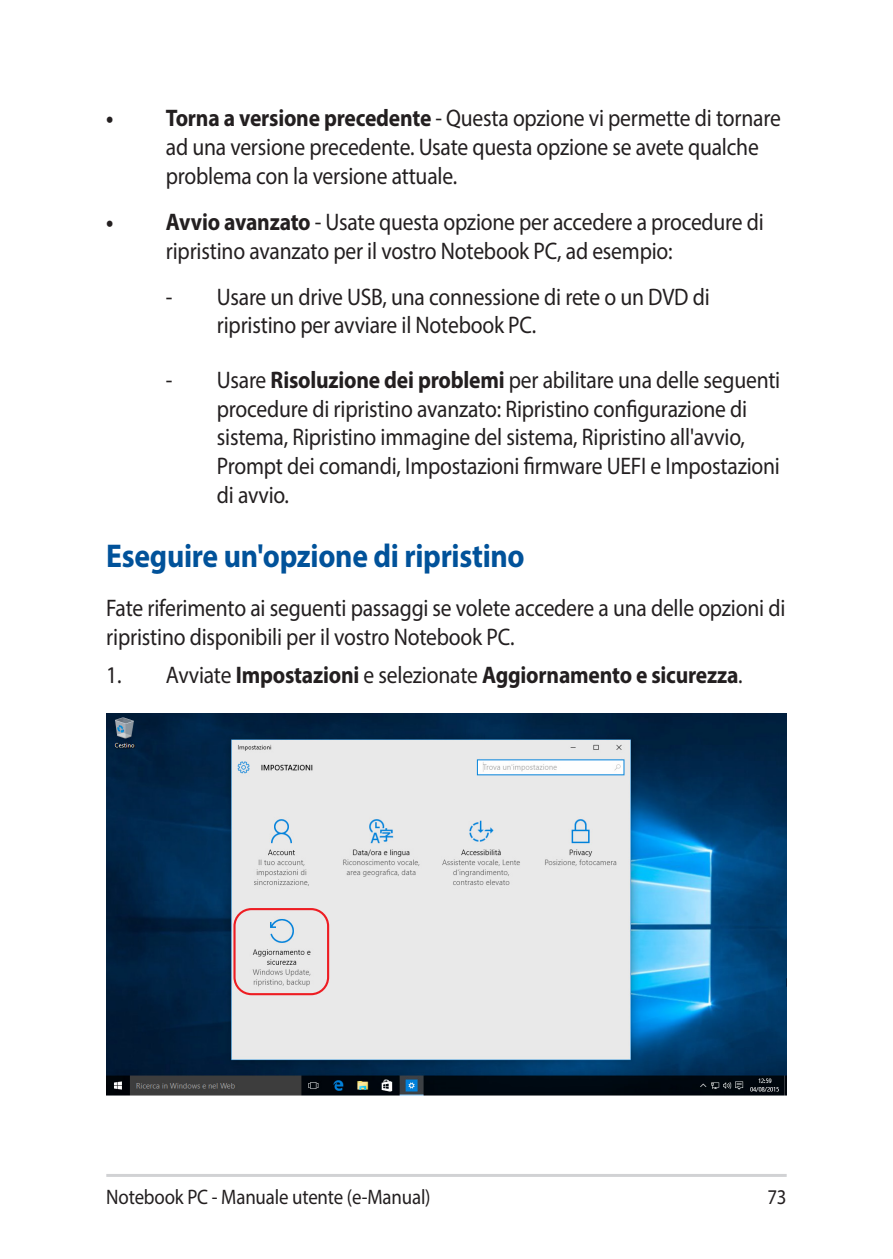
<style>
.page{position:relative;width:893px;height:1259px;background:#fff}
.page>*{position:absolute;margin:0;border:0;box-sizing:border-box;transform-origin:0 0}
.t1{font:700 33px "Myriad Pro";letter-spacing:-.01em;color:#01529a;scale:.9 1}
.t2{font:24px/28.8px "Myriad Pro";letter-spacing:-.01em;color:#231f20;scale:.9 1}
.t3{font:700 24px "Myriad Pro";letter-spacing:-.01em;color:#231f20;scale:.9 1}
.t4{font:21px "Myriad Pro";letter-spacing:-.01em;color:#231f20;scale:.9 1}
.s1{font-weight:700}
.s2{font-weight:400}
</style>
<div class="page">
<hr style="left:106px;top:1174px;width:681px;height:3px;background:#d1d2d4">
<img style="left:106px;top:713px;width:681px;height:382px">
<div style="left:233px;top:908px;width:96px;height:87px;border:2px solid #ee1d23;border-radius:17px"></div>
<p class="t2" style="left:166px;top:104px;width:685px;text-indent:-60px"><span class="s1">• Torna a versione precedente</span> - Questa opzione vi permette di tornare ad una versione precedente. Usate questa opzione se avete qualche problema con la versione attuale.</p>
<p class="t2" style="left:166px;top:207px;width:666px;text-indent:-60px"><span class="s1">• Avvio avanzato</span> - Usate questa opzione per accedere a procedure di ripristino avanzato per il vostro Notebook PC, ad esempio:</p>
<p class="t2" style="left:217px;top:282px;width:549px;text-indent:-51px">- Usare un drive USB, una connessione di rete o un DVD di ripristino per avviare il Notebook PC.</p>
<p class="t2" style="left:217px;top:365px;width:628px;text-indent:-51px">- Usare <span class="s1">Risoluzione dei problemi</span> per abilitare una delle seguenti procedure di ripristino avanzato: Ripristino configurazione di sistema, Ripristino immagine del sistema, Ripristino all'avvio, Prompt dei comandi, Impostazioni firmware UEFI e Impostazioni di avvio.</p>
<h1 class="t1" style="left:106px;top:535px;width:466px">Eseguire un'opzione di ripristino</h1>
<p class="t2" style="left:106px;top:593px;width:756px">Fate riferimento ai seguenti passaggi se volete accedere a una delle opzioni di ripristino disponibili per il vostro Notebook PC.</p>
<p class="t3" style="left:106px;top:659px;width:709px"><span class="s2">1. Avviate</span> Impostazioni <span class="s2">e selezionate</span> Aggiornamento e sicurezza<span class="s2">.</span></p>
<p class="t4" style="left:106px;top:1184px;width:362px">Notebook PC - Manuale utente (e-Manual)</p>
<p class="t4" style="left:767px;top:1184px;width:23px">73</p>
</div>
